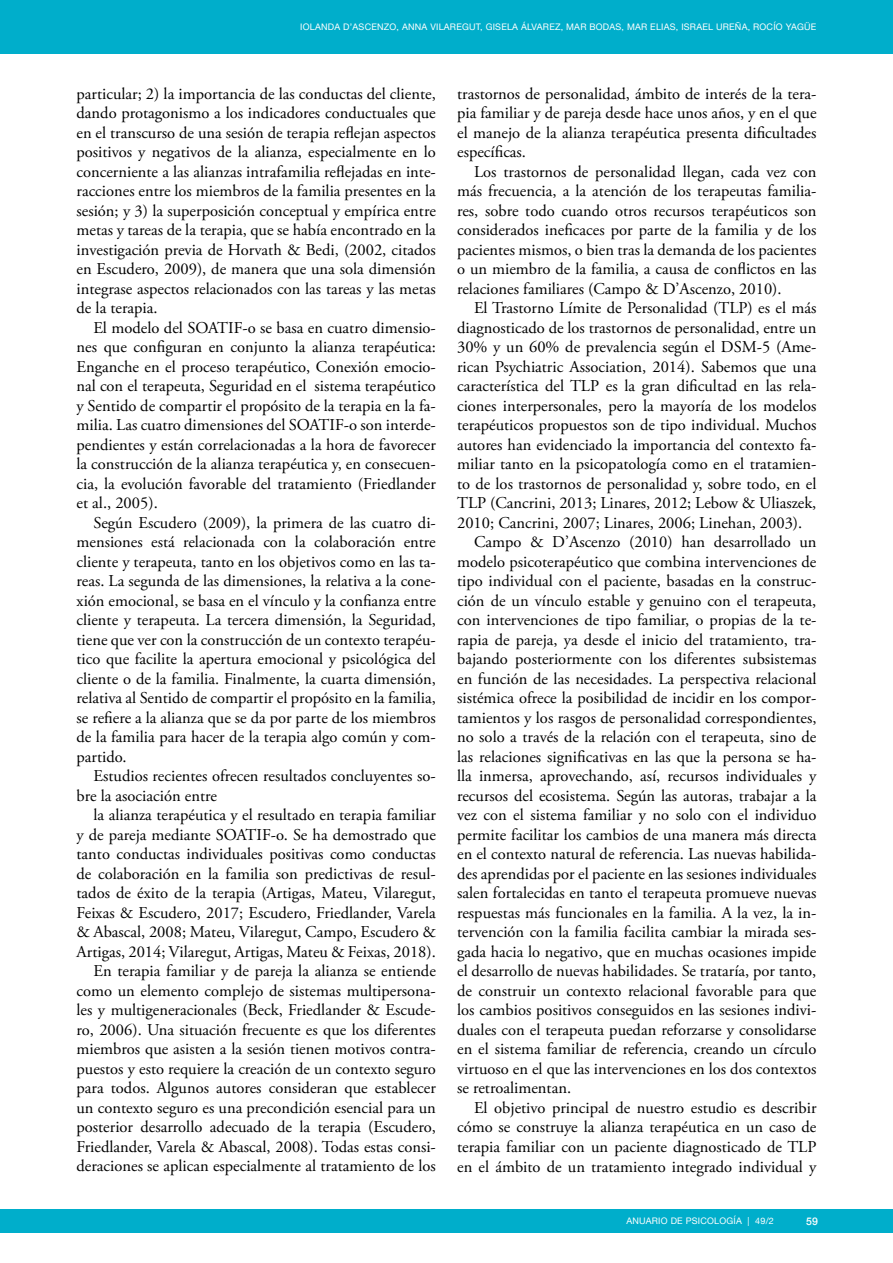
<style>
.page{position:relative;width:893px;height:1263px;background:#fff}
.page>*{position:absolute;margin:0;border:0;box-sizing:border-box;transform-origin:0 0}
.t1{font:16.5px/19.5px "Adobe Garamond Pro";color:#000;text-align:justify}
.t2{font:500 10.5px "Helvetica Neue";color:#fff}
.t3{font:9px "Helvetica Neue";letter-spacing:.025em;color:#fff}
</style>
<div class="page">
<div style="left:0;top:0;width:893px;height:54px;background:#00aecb"></div>
<div style="left:0;top:1209px;width:893px;height:23px;background:#00aecb"></div>
<p class="t3" style="left:300px;top:20px;width:518px">IOLANDA D’ASCENZO, ANNA VILAREGUT, GISELA ÁLVAREZ, MAR BODAS, MAR ELIAS, ISRAEL UREÑA, ROCÍO YAGÜE</p>
<p class="t1" style="left:77px;top:84px;width:361px">particular; 2) la importancia de las conductas del cliente, dando protagonismo a los indicadores conductuales que en el transcurso de una sesión de terapia reflejan aspectos positivos y negativos de la alianza, especialmente en lo concerniente a las alianzas intrafamilia reflejadas en inte&shy;racciones entre los miembros de la familia presentes en la sesión; y 3) la superposición conceptual y empírica entre metas y tareas de la terapia, que se había encontrado en la investigación previa de Horvath &amp; Bedi, (2002, citados en Escudero, 2009), de manera que una sola dimensión integrase aspectos relacionados con las tareas y las metas de la terapia.</p>
<p class="t1" style="left:77px;top:318px;width:361px;text-indent:17px">El modelo del SOATIF-o se basa en cuatro dimensio&shy;nes que configuran en conjunto la alianza terapéutica:<br>Enganche en el proceso terapéutico, Conexión emocio&shy;nal con el terapeuta, Seguridad en el sistema terapéutico y Sentido de compartir el propósito de la terapia en la fa&shy;milia. Las cuatro dimensiones del SOATIF-o son interde&shy;pendientes y están correlacionadas a la hora de favorecer la construcción de la alianza terapéutica y, en consecuen&shy;cia, la evolución favorable del tratamiento (Friedlander et al., 2005).</p>
<p class="t1" style="left:77px;top:513px;width:361px;text-indent:17px">Según Escudero (2009), la primera de las cuatro di&shy;mensiones está relacionada con la colaboración entre cliente y terapeuta, tanto en los objetivos como en las ta&shy;reas. La segunda de las dimensiones, la relativa a la cone&shy;xión emocional, se basa en el vínculo y la confianza entre cliente y terapeuta. La tercera dimensión, la Seguridad, tiene que ver con la construcción de un contexto terapéu&shy;tico que facilite la apertura emocional y psicológica del cliente o de la familia. Finalmente, la cuarta dimensión, relativa al Sentido de compartir el propósito en la familia, se refiere a la alianza que se da por parte de los miembros de la familia para hacer de la terapia algo común y com&shy;partido.</p>
<p class="t1" style="left:77px;top:767px;width:361px;text-indent:17px">Estudios recientes ofrecen resultados concluyentes so&shy;bre la asociación entre</p>
<p class="t1" style="left:77px;top:806px;width:361px;text-align:right">la alianza terapéutica y el resultado en terapia familiar<br>y de pareja mediante SOATIF-o. Se ha demostrado que tanto conductas individuales positivas como conductas de colaboración en la familia son predictivas de resul&shy;tados de éxito de la terapia (Artigas, Mateu, Vilaregut, Feixas &amp; Escudero, 2017; Escudero, Friedlander, Varela &amp; Abascal, 2008; Mateu, Vilaregut, Campo, Escudero &amp; Artigas, 2014; Vilaregut, Artigas, Mateu &amp; Feixas, 2018).<br>En terapia familiar y de pareja la alianza se entiende como un elemento complejo de sistemas multipersona&shy;les y multigeneracionales (Beck, Friedlander &amp; Escude&shy;ro, 2006). Una situación frecuente es que los diferentes miembros que asisten a la sesión tienen motivos contra&shy;puestos y esto requiere la creación de un contexto seguro para todos. Algunos autores consideran que establecer un contexto seguro es una precondición esencial para un posterior desarrollo adecuado de la terapia (Escudero, Friedlander, Varela &amp; Abascal, 2008). Todas estas consi&shy;deraciones se aplican especialmente al tratamiento de los</p>
<p class="t1" style="left:457px;top:84px;width:361px">trastornos de personalidad, ámbito de interés de la tera&shy;pia familiar y de pareja desde hace unos años, y en el que el manejo de la alianza terapéutica presenta dificultades específicas.</p>
<p class="t1" style="left:457px;top:162px;width:361px;text-indent:17px">Los trastornos de personalidad llegan, cada vez con más frecuencia, a la atención de los terapeutas familia&shy;res, sobre todo cuando otros recursos terapéuticos son considerados ineficaces por parte de la familia y de los pacientes mismos, o bien tras la demanda de los pacientes o un miembro de la familia, a causa de conflictos en las relaciones familiares (Campo &amp; D’Ascenzo, 2010).</p>
<p class="t1" style="left:474px;top:299px;width:344px">El Trastorno Límite de Personalidad (TLP) es el más</p>
<p class="t1" style="left:457px;top:318px;width:361px">diagnosticado de los trastornos de personalidad, entre un</p>
<p class="t1" style="left:457px;top:338px;width:361px">30% y un 60% de prevalencia según el DSM-5 (Ame-</p>
<p class="t1" style="left:457px;top:357px;width:361px">rican Psychiatric Association, 2014). Sabemos que una</p>
<p class="t1" style="left:457px;top:377px;width:361px">característica del TLP es la gran dificultad en las rela-</p>
<p class="t1" style="left:457px;top:396px;width:361px">ciones interpersonales, pero la mayoría de los modelos</p>
<p class="t1" style="left:457px;top:416px;width:361px">terapéuticos propuestos son de tipo individual. Muchos</p>
<p class="t1" style="left:457px;top:435px;width:361px">autores han evidenciado la importancia del contexto fa-</p>
<p class="t1" style="left:457px;top:455px;width:361px">miliar tanto en la psicopatología como en el tratamien-</p>
<p class="t1" style="left:457px;top:474px;width:361px">to de los trastornos de personalidad y, sobre todo, en el</p>
<p class="t1" style="left:457px;top:494px;width:361px">TLP (Cancrini, 2013; Linares, 2012; Lebow &amp; Uliaszek,</p>
<p class="t1" style="left:457px;top:513px;width:347px">2010; Cancrini, 2007; Linares, 2006; Linehan, 2003).</p>
<p class="t1" style="left:474px;top:533px;width:344px">Campo &amp; D’Ascenzo (2010) han desarrollado un</p>
<p class="t1" style="left:457px;top:552px;width:361px">modelo psicoterapéutico que combina intervenciones de</p>
<p class="t1" style="left:457px;top:572px;width:361px">tipo individual con el paciente, basadas en la construc-</p>
<p class="t1" style="left:457px;top:591px;width:361px">ción de un vínculo estable y genuino con el terapeuta,</p>
<p class="t1" style="left:457px;top:611px;width:361px">con intervenciones de tipo familiar, o propias de la te-</p>
<p class="t1" style="left:457px;top:630px;width:361px">rapia de pareja, ya desde el inicio del tratamiento, tra-</p>
<p class="t1" style="left:457px;top:650px;width:361px">bajando posteriormente con los diferentes subsistemas</p>
<p class="t1" style="left:457px;top:669px;width:361px">en función de las necesidades. La perspectiva relacional</p>
<p class="t1" style="left:457px;top:689px;width:361px">sistémica ofrece la posibilidad de incidir en los compor-</p>
<p class="t1" style="left:457px;top:708px;width:361px">tamientos y los rasgos de personalidad correspondientes,</p>
<p class="t1" style="left:457px;top:728px;width:361px">no solo a través de la relación con el terapeuta, sino de</p>
<p class="t1" style="left:457px;top:747px;width:361px">las relaciones significativas en las que la persona se ha-</p>
<p class="t1" style="left:457px;top:767px;width:361px">lla inmersa, aprovechando, así, recursos individuales y</p>
<p class="t1" style="left:457px;top:786px;width:361px">recursos del ecosistema. Según las autoras, trabajar a la</p>
<p class="t1" style="left:457px;top:806px;width:361px">vez con el sistema familiar y no solo con el individuo</p>
<p class="t1" style="left:457px;top:825px;width:361px">permite facilitar los cambios de una manera más directa</p>
<p class="t1" style="left:457px;top:845px;width:361px">en el contexto natural de referencia. Las nuevas habilida-</p>
<p class="t1" style="left:457px;top:864px;width:361px">des aprendidas por el paciente en las sesiones individuales</p>
<p class="t1" style="left:457px;top:884px;width:361px">salen fortalecidas en tanto el terapeuta promueve nuevas</p>
<p class="t1" style="left:457px;top:903px;width:361px">respuestas más funcionales en la familia. A la vez, la in-</p>
<p class="t1" style="left:457px;top:923px;width:361px">tervención con la familia facilita cambiar la mirada ses-</p>
<p class="t1" style="left:457px;top:942px;width:361px">gada hacia lo negativo, que en muchas ocasiones impide</p>
<p class="t1" style="left:457px;top:962px;width:361px">el desarrollo de nuevas habilidades. Se trataría, por tanto,</p>
<p class="t1" style="left:457px;top:981px;width:361px">de construir un contexto relacional favorable para que</p>
<p class="t1" style="left:457px;top:1001px;width:361px">los cambios positivos conseguidos en las sesiones indivi-</p>
<p class="t1" style="left:457px;top:1020px;width:361px">duales con el terapeuta puedan reforzarse y consolidarse</p>
<p class="t1" style="left:457px;top:1040px;width:361px">en el sistema familiar de referencia, creando un círculo</p>
<p class="t1" style="left:457px;top:1059px;width:361px">virtuoso en el que las intervenciones en los dos contextos</p>
<p class="t1" style="left:457px;top:1079px;width:115px">se retroalimentan.</p>
<p class="t1" style="left:474px;top:1098px;width:344px">El objetivo principal de nuestro estudio es describir</p>
<p class="t1" style="left:457px;top:1118px;width:361px">cómo se construye la alianza terapéutica en un caso de</p>
<p class="t1" style="left:457px;top:1137px;width:361px">terapia familiar con un paciente diagnosticado de TLP</p>
<p class="t1" style="left:457px;top:1157px;width:361px">en el ámbito de un tratamiento integrado individual y</p>
<p class="t3" style="left:626px;top:1214px;width:149px">ANUARIO DE PSICOLOGÍA | 49/2</p>
<p class="t2" style="left:806px;top:1212px;width:13px">59</p>
</div>
